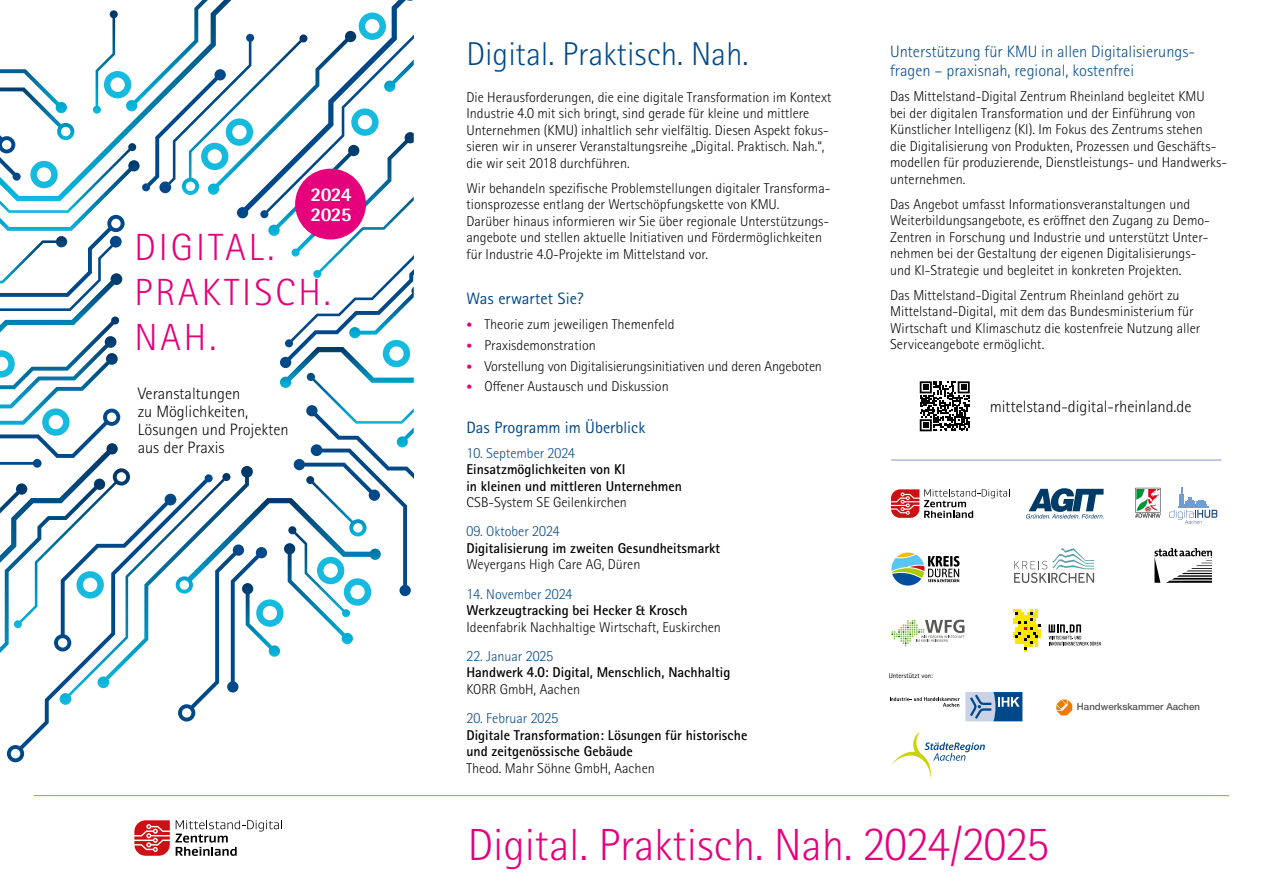
<style>
.page{position:relative;width:1263px;height:893px;background:#fff}
.page>*{position:absolute;margin:0;border:0;box-sizing:border-box;transform-origin:0 0}
.t1{font:300 45px "Rotis II Sans Pro";color:#e5007c}
.t2{font:300 37.95px/45px "Rotis II Sans Pro";letter-spacing:.08em;color:#e5007c}
.t3{font:300 33px "Rotis II Sans Pro";color:#004888}
.t4{font:800 19.5px/19.5px "Rotis Semi Sans Std";letter-spacing:-.03em;color:#fff}
.t5{font:300 16.5px/18px "Rotis II Sans Pro";color:#000}
.t6{font:300 16.5px/19.5px "Rotis II Sans Pro";color:#004888}
.t7{font:16.5px "Rotis II Sans Pro";color:#004888}
.t8{font:300 14.25px/16.5px "Rotis II Sans Pro";color:#000}
.t9{font:600 14.25px/16.5px "Rotis II Sans Pro";color:#000}
.t10{font:300 14.25px "Rotis II Sans Pro";color:#004888}
.t11{font:500 9.75px "Helvetica Neue LT";color:#565655}
.t12{font:6.9px "Rotis II Sans Pro";color:#000}
.s1{font-size:12px;color:#e5007c}
</style>
<div class="page">
<hr style="left:34px;top:795px;width:1195px;height:1px;background:#7d97c2">
<svg style="left:7px;top:721px;width:182px;height:41px"></svg>
<svg style="left:44px;top:0;width:370px;height:721px"></svg>
<svg style="left:0;top:13px;width:410px;height:675px"></svg>
<div style="left:295px;top:169px;width:71px;height:70px;background:#e5007c;border-radius:50%"></div>
<svg style="left:920px;top:381px;width:50px;height:50px"></svg>
<svg style="left:965px;top:692px;width:57px;height:29px;background:#6990b9"></svg>
<svg style="left:890px;top:697px;width:69px;height:10px"></svg>
<hr style="left:891px;top:460px;width:330px;height:1px;background:#7d97c2">
<svg style="left:1135px;top:488px;width:26px;height:30px"></svg>
<svg style="left:1169px;top:488px;width:48px;height:36px"></svg>
<svg style="left:1026px;top:488px;width:78px;height:31px"></svg>
<svg style="left:891px;top:489px;width:119px;height:29px"></svg>
<svg style="left:891px;top:552px;width:68px;height:34px"></svg>
<svg style="left:1154px;top:548px;width:58px;height:35px"></svg>
<svg style="left:1013px;top:610px;width:28px;height:42px"></svg>
<svg style="left:1049px;top:624px;width:51px;height:21px"></svg>
<svg style="left:891px;top:732px;width:94px;height:47px"></svg>
<svg style="left:134px;top:820px;width:148px;height:36px"></svg>
<svg style="left:1014px;top:548px;width:80px;height:35px"></svg>
<svg style="left:891px;top:620px;width:73px;height:26px"></svg>
<svg style="left:1056px;top:699px;width:16px;height:16px"></svg>
<h3 class="t4" style="left:311px;top:184px;width:43px">2024<br>2025</h3>
<h2 class="t2" style="left:134px;top:225px;width:198px">DIGITAL.<br>PRAKTISCH.<br>NAH.</h2>
<p class="t5" style="left:138px;top:384px;width:152px">Veranstaltungen<br>zu Möglichkeiten,<br>Lösungen und Projekten aus der Praxis</p>
<h3 class="t3" style="left:466px;top:35px;width:283px">Digital. Praktisch. Nah.</h3>
<p class="t8" style="left:466px;top:89px;width:366px">Die Herausforderungen, die eine digitale Transformation im Kontext Industrie 4.0 mit sich bringt, sind gerade für kleine und mittlere Unternehmen (KMU) inhaltlich sehr vielfältig. Diesen Aspekt fokus&shy;sieren wir in unserer Veranstaltungsreihe „Digital. Praktisch. Nah.“, die wir seit 2018 durchführen.</p>
<p class="t8" style="left:466px;top:180px;width:365px">Wir behandeln spezifische Problemstellungen digitaler Transforma&shy;tionsprozesse entlang der Wertschöpfungskette von KMU.<br>Darüber hinaus informieren wir Sie über regionale Unterstützungs&shy;angebote und stellen aktuelle Initiativen und Fördermöglichkeiten für Industrie 4.0-Projekte im Mittelstand vor.</p>
<p class="t7" style="left:466px;top:289px;width:119px">Was erwartet Sie?</p>
<p class="t8" style="left:466px;top:316px;width:210px"><span class="s1">•</span> Theorie zum jeweiligen Themenfeld</p>
<p class="t8" style="left:466px;top:337px;width:131px"><span class="s1">•</span> Praxisdemonstration</p>
<p class="t8" style="left:466px;top:358px;width:357px"><span class="s1">•</span> Vorstellung von Digitalisierungsinitiativen und deren Angeboten</p>
<p class="t8" style="left:466px;top:378px;width:204px"><span class="s1">•</span> Offener Austausch und Diskussion</p>
<p class="t7" style="left:466px;top:418px;width:180px">Das Programm im Überblick</p>
<p class="t10" style="left:466px;top:445px;width:110px">10. September 2024</p>
<p class="t9" style="left:466px;top:461px;width:217px">Einsatzmöglichkeiten von KI<br>in kleinen und mittleren Unternehmen</p>
<p class="t8" style="left:466px;top:494px;width:162px">CSB-System SE Geilenkirchen</p>
<p class="t10" style="left:466px;top:524px;width:95px">09. Oktober 2024</p>
<p class="t9" style="left:466px;top:540px;width:255px">Digitalisierung im zweiten Gesundheitsmarkt</p>
<p class="t8" style="left:466px;top:556px;width:175px">Weyergans High Care AG, Düren</p>
<p class="t10" style="left:466px;top:586px;width:107px">14. November 2024</p>
<p class="t9" style="left:466px;top:602px;width:223px">Werkzeugtracking bei Hecker &amp; Krosch</p>
<p class="t8" style="left:466px;top:619px;width:256px">Ideenfabrik Nachhaltige Wirtschaft, Euskirchen</p>
<p class="t10" style="left:466px;top:648px;width:88px">22. Januar 2025</p>
<p class="t9" style="left:466px;top:664px;width:265px">Handwerk 4.0: Digital, Menschlich, Nachhaltig</p>
<p class="t8" style="left:466px;top:681px;width:115px">KORR GmbH, Aachen</p>
<p class="t10" style="left:466px;top:711px;width:93px">20. Februar 2025</p>
<p class="t9" style="left:466px;top:727px;width:282px">Digitale Transformation: Lösungen für historische und zeitgenössische Gebäude</p>
<p class="t8" style="left:466px;top:760px;width:190px">Theod. Mahr Söhne GmbH, Aachen</p>
<p class="t6" style="left:890px;top:41px;width:306px">Unterstützung für KMU in allen Digitalisierungs&shy;fragen – praxisnah, regional, kostenfrei</p>
<p class="t8" style="left:890px;top:88px;width:338px">Das Mittelstand-Digital Zentrum Rheinland begleitet KMU<br>bei der digitalen Transformation und der Einführung von Künstlicher Intelligenz (KI). Im Fokus des Zentrums stehen<br>die Digitalisierung von Produkten, Prozessen und Geschäfts&shy;modellen für produzierende, Dienstleistungs- und Handwerks&shy;unternehmen.</p>
<p class="t8" style="left:890px;top:196px;width:321px">Das Angebot umfasst Informationsveranstaltungen und Weiterbildungsangebote, es eröffnet den Zugang zu Demo-Zentren in Forschung und Industrie und unterstützt Unter&shy;nehmen bei der Gestaltung der eigenen Digitalisierungs&shy;und KI-Strategie und begleitet in konkreten Projekten.</p>
<p class="t8" style="left:890px;top:287px;width:312px">Das Mittelstand-Digital Zentrum Rheinland gehört zu Mittelstand-Digital, mit dem das Bundesministerium für Wirtschaft und Klimaschutz die kostenfreie Nutzung aller Serviceangebote ermöglicht.</p>
<p class="t5" style="left:990px;top:398px;width:203px">mittelstand-digital-rheinland.de</p>
<p class="t12" style="left:889px;top:672px;width:46px">Unterstützt von:</p>
<p class="t11" style="left:1077px;top:701px;width:125px">Handwerkskammer Aachen</p>
<h1 class="t1" style="left:468px;top:820px;width:583px">Digital. Praktisch. Nah. 2024/2025</h1>
</div>
